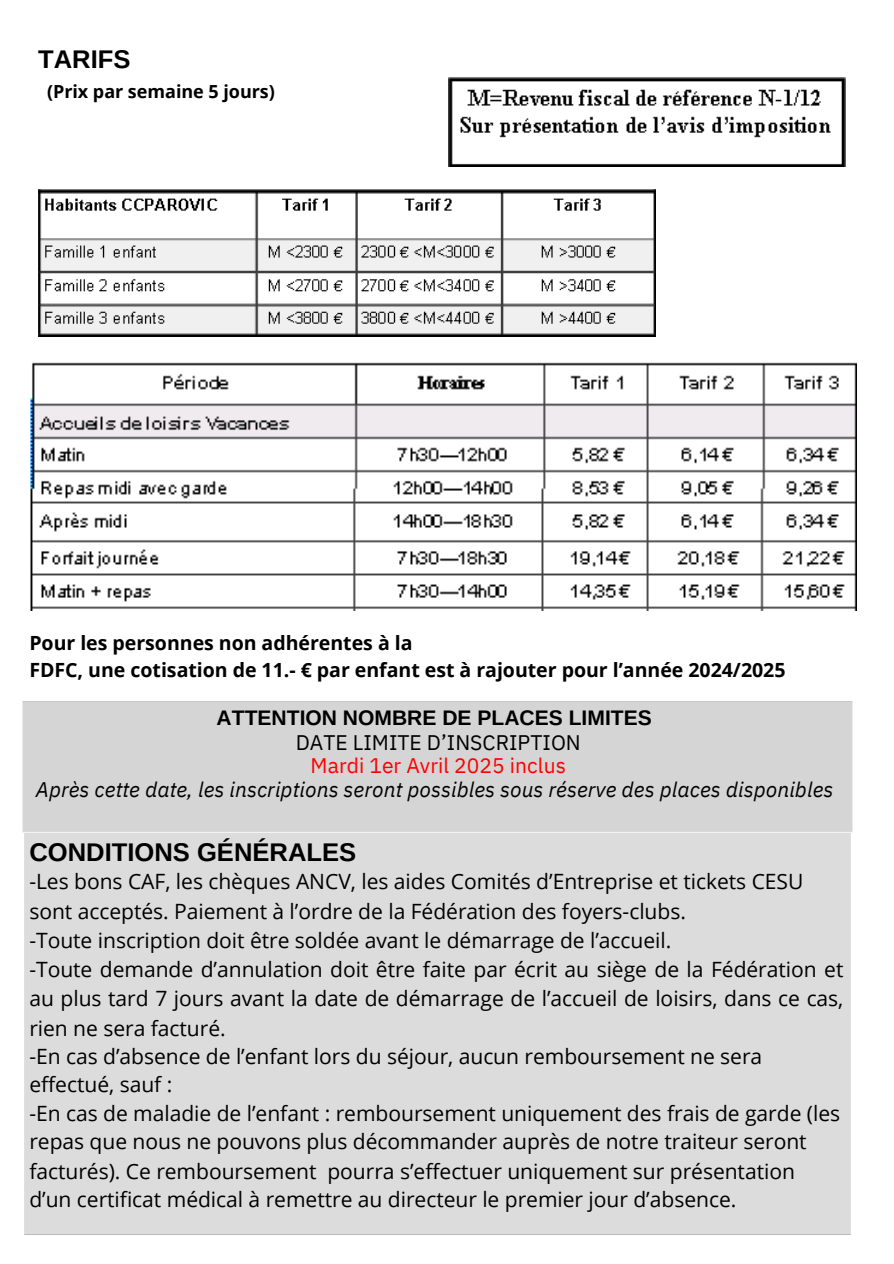
<style>
.page{position:relative;width:894px;height:1264px;background:#fff}
.page>*{position:absolute;margin:0;border:0;box-sizing:border-box;transform-origin:0 0}
.t1{font:700 25.5px "Arimo";color:#000}
.t2{font:21px/28.8px "Open Sans";color:#000}
.t3{font:italic 21px/23.7px "IBM Plex Sans";color:#000;text-align:center}
.t4{font:700 21px "Arimo";color:#000}
.t5{font:700 19.5px/27px "Open Sans";color:#000}
.t6{font:700 18px "Open Sans";color:#000}
.s1{font-style:normal}
.s2{font-style:normal;color:#f00}
</style>
<div class="page">
<img style="left:448px;top:78px;width:397px;height:89px">
<img style="left:30px;top:362px;width:826px;height:248px">
<img style="left:38px;top:189px;width:617px;height:148px">
<p class="t1" style="left:38px;top:45px;width:94px">TARIFS</p>
<p class="t6" style="left:47px;top:79px;width:229px">(Prix par semaine 5 jours)</p>
<h1 class="t5" style="left:29px;top:629px;width:757px">Pour les personnes non adhérentes à la<br>FDFC, une cotisation de 11.- € par enfant est à rajouter pour l’année 2024/2025</h1>
<h3 class="t4" style="left:216px;top:706px;width:436px">ATTENTION NOMBRE DE PLACES LIMITES</h3>
<p class="t3" style="left:36px;top:729px;width:798px"><span class="s1">DATE LIMITE D’INSCRIPTION<br></span><span class="s2">Mardi 1er Avril 2025 inclus<br></span>Après cette date, les inscriptions seront possibles sous réserve des places disponibles</p>
<p class="t1" style="left:29px;top:838px;width:328px">CONDITIONS GÉNÉRALES</p>
<p class="t2" style="left:29px;top:866px;width:815px">-Les bons CAF, les chèques ANCV, les aides Comités d’Entreprise et tickets CESU sont acceptés. Paiement à l’ordre de la Fédération des foyers-clubs.<br>-Toute inscription doit être soldée avant le démarrage de l’accueil.<br>-Toute demande d’annulation doit être faite par écrit au siège de la Fédération et au plus tard 7 jours avant la date de démarrage de l’accueil de loisirs, dans ce cas, rien ne sera facturé.<br>-En cas d’absence de l’enfant lors du séjour, aucun remboursement ne sera effectué, sauf :<br>-En cas de maladie de l’enfant : remboursement uniquement des frais de garde (les repas que nous ne pouvons plus décommander auprès de notre traiteur seront facturés). Ce remboursement pourra s’effectuer uniquement sur présentation<br>d’un certificat médical à remettre au directeur le premier jour d’absence.</p>
</div>
